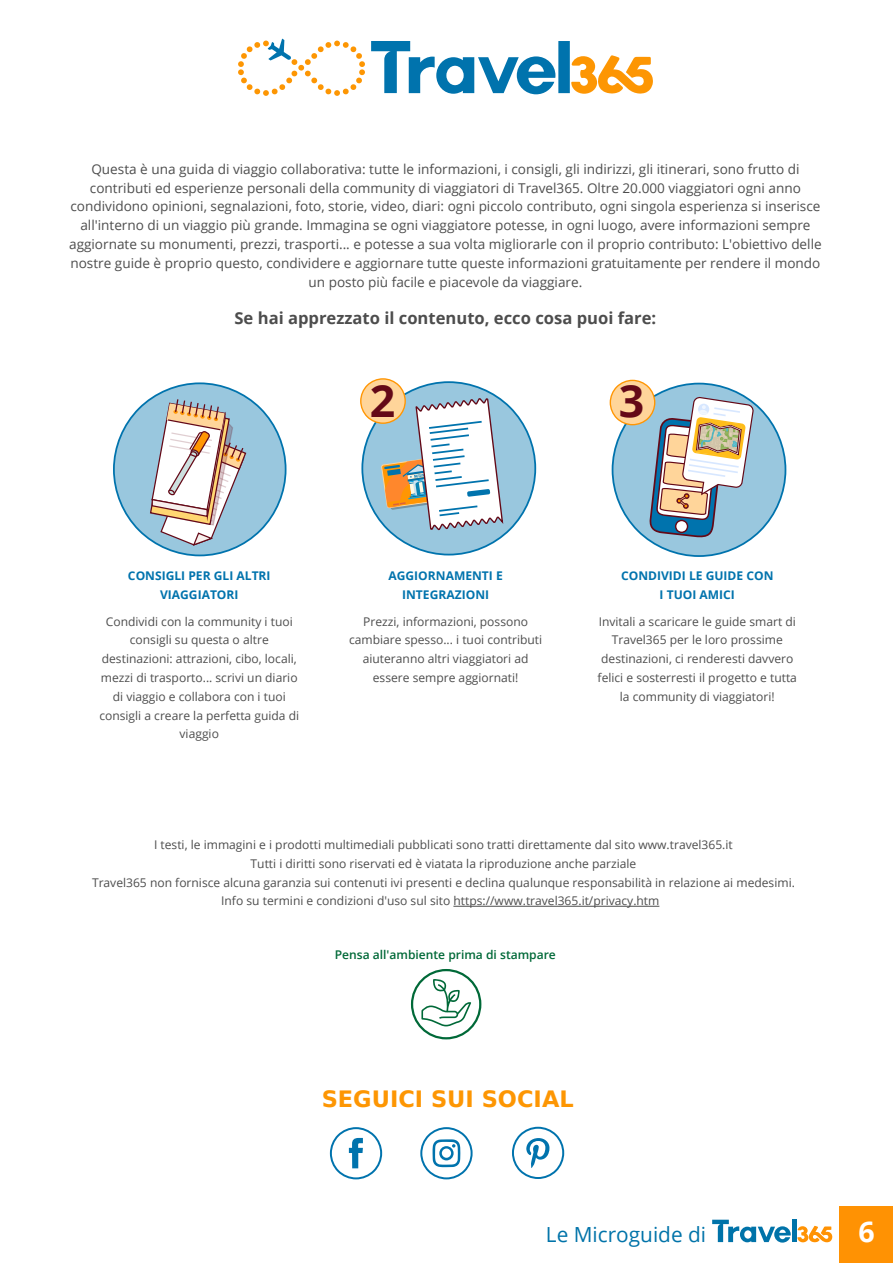
<style>
.page{position:relative;width:893px;height:1263px;background:#fff}
.page>*{position:absolute;margin:0;border:0;box-sizing:border-box;transform-origin:0 0}
.t1{font:700 44.4px "Open Sans";color:#640917}
.t2{font:700 28.5px "Open Sans";color:#fff}
.t3{font:700 22.5px "DejaVu Sans";color:#fd9603}
.t4{font:20.85px "Open Sans";color:#0073a9}
.t5{font:700 16.5px "Open Sans";color:#4d4d4d}
.t6{font:13.5px/18.8px "Open Sans";color:#4d4d4d;text-align:center}
.t7{font:12px/18.8px "Open Sans";color:#4d4d4d;text-align:center}
.t8{font:700 12px/18.8px "Open Sans";color:#0073ad;text-align:center}
.t9{font:600 12px "Open Sans";color:#006938}
</style>
<div class="page">
<svg style="left:238px;top:39px;width:415px;height:57px"></svg>
<svg style="left:113px;top:382px;width:174px;height:175px"></svg>
<svg style="left:360px;top:378px;width:177px;height:178px"></svg>
<svg style="left:609px;top:379px;width:178px;height:178px"></svg>
<svg style="left:421px;top:978px;width:50px;height:48px"></svg>
<svg style="left:329px;top:1127px;width:54px;height:53px"></svg>
<svg style="left:420px;top:1127px;width:53px;height:53px"></svg>
<svg style="left:512px;top:1126px;width:53px;height:53px"></svg>
<hr style="left:453px;top:906px;width:206px;height:1px;background:#4d4d4d">
<div style="left:411px;top:969px;width:70px;height:70px;border:2px solid #006938;border-radius:50%"></div>
<div style="left:840px;top:1207px;width:53px;height:56px;background:#ff9203"></div>
<div style="left:792px;top:1220px;width:5px;height:22px;background:#0073a9"></div>
<svg style="left:712px;top:1220px;width:79px;height:22px"></svg>
<svg style="left:797px;top:1226px;width:35px;height:16px"></svg>
<p class="t6" style="left:69px;top:159px;width:754px">Questa è una guida di viaggio collaborativa: tutte le informazioni, i consigli, gli indirizzi, gli itinerari, sono frutto di contributi ed esperienze personali della community di viaggiatori di Travel365. Oltre 20.000 viaggiatori ogni anno condividono opinioni, segnalazioni, foto, storie, video, diari: ogni piccolo contributo, ogni singola esperienza si inserisce all'interno di un viaggio più grande. Immagina se ogni viaggiatore potesse, in ogni luogo, avere informazioni sempre aggiornate su monumenti, prezzi, trasporti... e potesse a sua volta migliorarle con il proprio contributo: L'obiettivo delle nostre guide è proprio questo, condividere e aggiornare tutte queste informazioni gratuitamente per rendere il mondo un posto più facile e piacevole da viaggiare.</p>
<h3 class="t5" style="left:234px;top:306px;width:423px">Se hai apprezzato il contenuto, ecco cosa puoi fare:</h3>
<h1 class="t1" style="left:370px;top:369px;width:27px">2</h1>
<h1 class="t1" style="left:619px;top:369px;width:27px">3</h1>
<p class="t8" style="left:128px;top:566px;width:144px">CONSIGLI PER GLI ALTRI<br>VIAGGIATORI</p>
<p class="t7" style="left:99px;top:611px;width:201px">Condividi con la community i tuoi consigli su questa o altre destinazioni: attrazioni, cibo, locali, mezzi di trasporto... scrivi un diario di viaggio e collabora con i tuoi consigli a creare la perfetta guida di viaggio</p>
<p class="t8" style="left:388px;top:566px;width:116px">AGGIORNAMENTI E<br>INTEGRAZIONI</p>
<p class="t7" style="left:349px;top:611px;width:195px">Prezzi, informazioni, possono cambiare spesso... i tuoi contributi aiuteranno altri viaggiatori ad essere sempre aggiornati!</p>
<p class="t8" style="left:621px;top:566px;width:154px">CONDIVIDI LE GUIDE CON<br>I TUOI AMICI</p>
<p class="t7" style="left:598px;top:611px;width:201px">Invitali a scaricare le guide smart di Travel365 per le loro prossime destinazioni, ci renderesti davvero felici e sosterresti il progetto e tutta la community di viaggiatori!</p>
<p class="t7" style="left:92px;top:835px;width:704px">I testi, le immagini e i prodotti multimediali pubblicati sono tratti direttamente dal sito www.travel365.it<br>Tutti i diritti sono riservati ed è viatata la riproduzione anche parziale<br>Travel365 non fornisce alcuna garanzia sui contenuti ivi presenti e declina qualunque responsabilità in relazione ai medesimi.<br>Info su termini e condizioni d'uso sul sito https://www.travel365.it/privacy.htm</p>
<p class="t9" style="left:335px;top:946px;width:223px">Pensa all'ambiente prima di stampare</p>
<h3 class="t3" style="left:322px;top:1080px;width:254px">SEGUICI SUI SOCIAL</h3>
<h3 class="t4" style="left:546px;top:1220px;width:162px">Le Microguide di</h3>
<h2 class="t2" style="left:858px;top:1212px;width:18px">6</h2>
</div>
